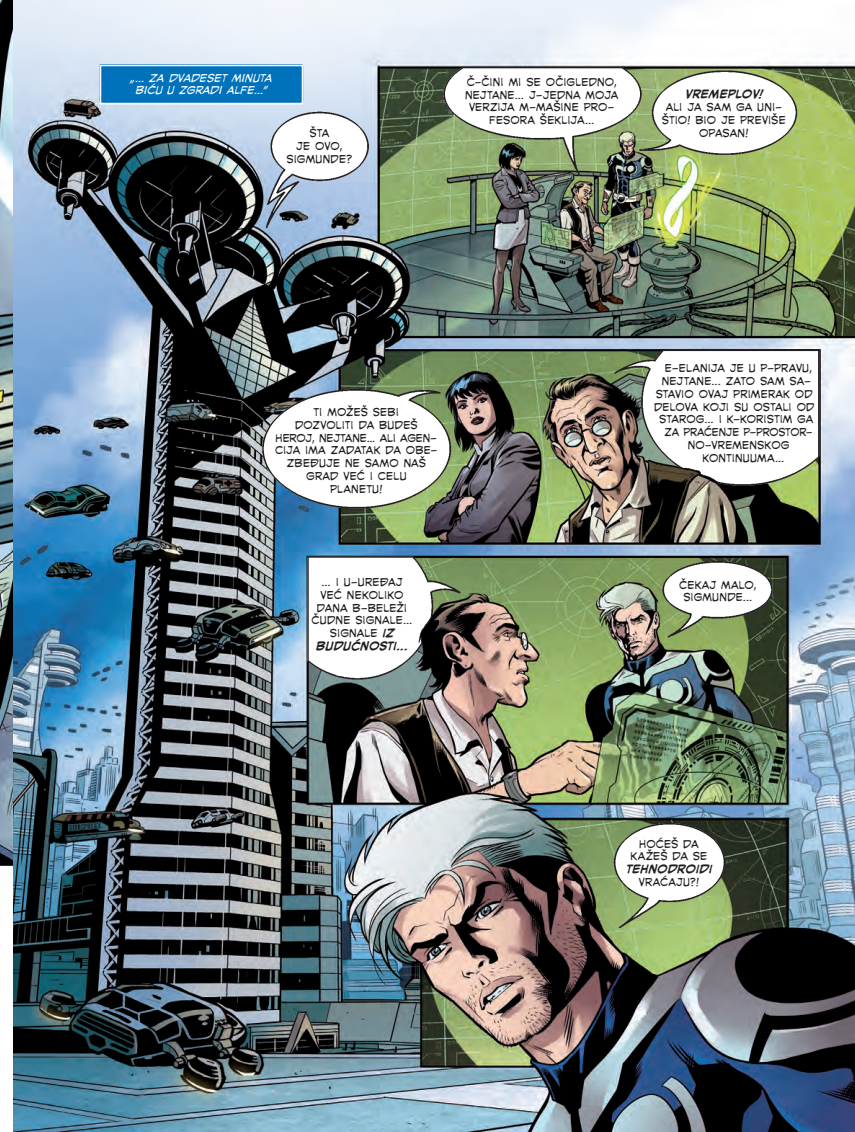
<style>
.page{position:relative;width:855px;height:1132px;background:#fff}
.page>*{position:absolute;margin:0;border:0;box-sizing:border-box;transform-origin:0 0}
.t1{font:15.75px/12.8px "Silver Age LCBB";letter-spacing:.005em;color:#231f20;text-align:center}
.t2{font:italic 15.75px/12.8px "Silver Age LCBB";letter-spacing:.005em;color:#fff;text-align:center}
.t3{font:700 15.75px "Silver Age LCBB";letter-spacing:.01em;color:#231f20}
.s1{font-weight:700}
</style>
<div class="page">
<img style="left:0;top:201px;width:13px;height:264px">
<img style="left:0;top:0;width:13px;height:168px">
<img style="left:0;top:310px;width:13px;height:134px">
<img style="left:0;top:731px;width:13px;height:135px">
<img style="left:0;top:544px;width:13px;height:176px">
<img style="left:13px;top:0;width:842px;height:1131px">
<img style="left:13px;top:0;width:299px;height:111px">
<p class="t2" style="left:131px;top:72px;width:143px">“... ZA DVADESET MINUTA<br>BIĆU U ZGRADI ALFE...”</p>
<p class="t1" style="left:286px;top:127px;width:67px">ŠTA<br>JE OVO,<br>SIGMUNDE?</p>
<p class="t1" style="left:465px;top:76px;width:155px">Č-ČINI MI SE OČIGLEDNO,<br>NEJTANE... J-JEDNA MOJA<br>VERZIJA M-MAŠINE PRO-<br>FESORA ŠEKLIJA...</p>
<p class="t3" style="left:685px;top:86px;width:79px">VREMEPLOV!</p>
<p class="t1" style="left:662px;top:101px;width:125px">ALI JA SAM GA UNI-<br>ŠTIO! BIO JE PREVIŠE<br>OPASAN!</p>
<p class="t1" style="left:275px;top:406px;width:164px">TI MOŽEŠ SEBI<br>DOZVOLITI DA BUDEŠ<br>HEROJ, NEJTANE... ALI AGEN-<br>CIJA IMA ZADATAK DA OBE-<br>ZBEĐUJE NE SAMO NAŠ<br>GRAD VEĆ I CELU<br>PLANETU!</p>
<p class="t1" style="left:665px;top:362px;width:149px">E-ELANIJA JE U P-PRAVU,</p>
<p class="t1" style="left:662px;top:375px;width:151px">NEJTANE... ZATO SAM SA-</p>
<p class="t1" style="left:655px;top:388px;width:159px">STAVIO OVAJ PRIMERAK OD</p>
<p class="t1" style="left:654px;top:400px;width:162px">DELOVA KOJI SU OSTALI OD</p>
<p class="t1" style="left:659px;top:413px;width:156px">STAROG... I K-KORISTIM GA</p>
<p class="t1" style="left:664px;top:426px;width:149px">ZA PRAĆENJE P-PROSTOR-</p>
<p class="t1" style="left:687px;top:438px;width:103px">NO-VREMENSKOG</p>
<p class="t1" style="left:702px;top:451px;width:84px">KONTINUUMA...</p>
<p class="t1" style="left:311px;top:576px;width:102px">... I U-UREĐAJ<br>VEĆ NEKOLIKO<br>DANA B-BELEŽI<br>ČUDNE SIGNALE...<br>SIGNALE <span class="s1">IZ<br>BUDUĆNOSTI...</span></p>
<p class="t1" style="left:679px;top:578px;width:79px;text-align:left">ČEKAJ MALO,<br>SIGMUNDE...</p>
<p class="t1" style="left:630px;top:837px;width:78px">HOĆEŠ DA<br>KAŽEŠ DA SE</p>
<p class="t3" style="left:626px;top:861px;width:88px">TEHNODROIDI</p>
<p class="t1" style="left:639px;top:875px;width:62px">VRAĆAJU?!</p>
</div>
